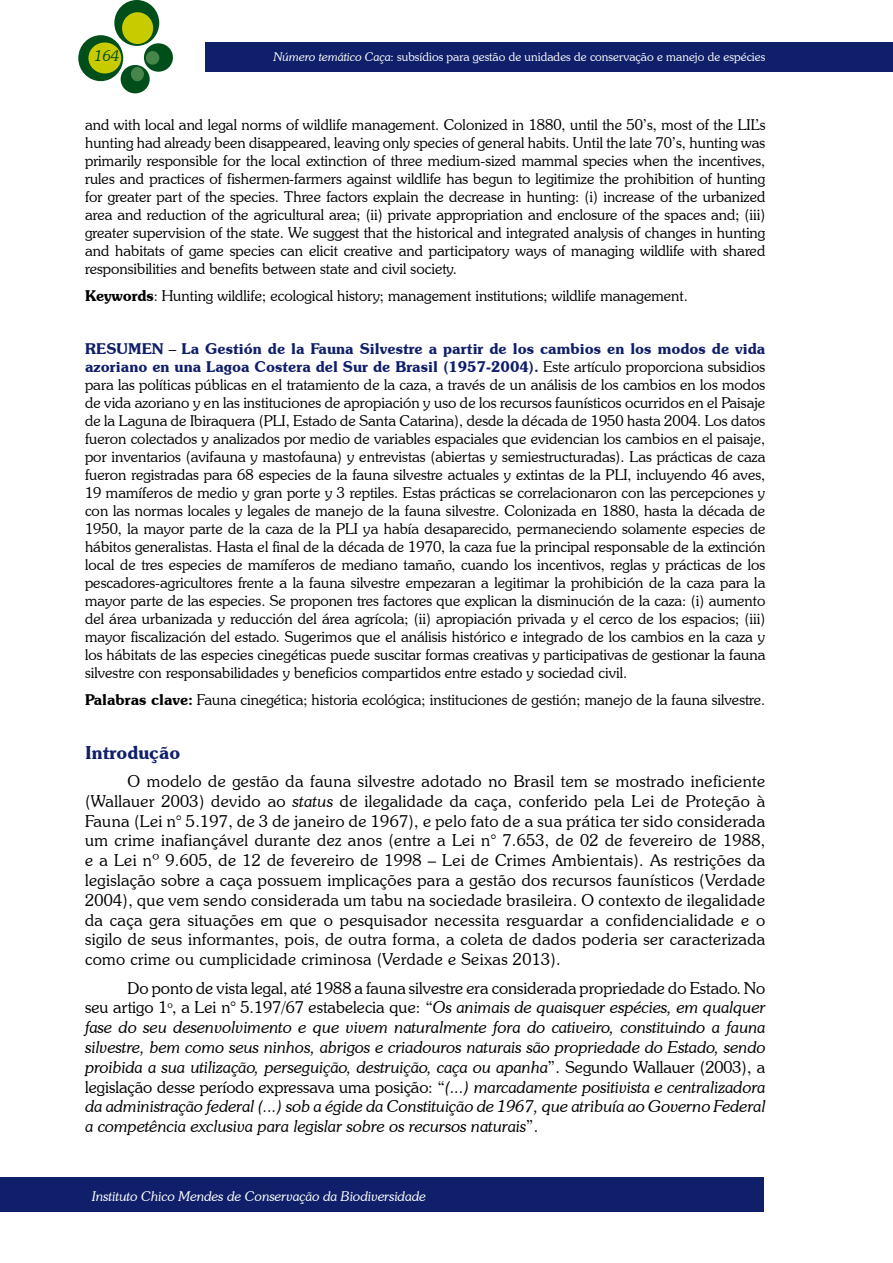
<style>
.page{position:relative;width:893px;height:1263px;background:#fff}
.page>*{position:absolute;margin:0;border:0;box-sizing:border-box;transform-origin:0 0}
.t1{font:600 18px "Souvenir IT Cby BT";color:#101f69}
.t2{font:300 16.5px/19.8px "Souvenir IT Cby BT";letter-spacing:.02em;color:#000;text-align:justify}
.t3{font:italic 300 16.5px/19.8px "Souvenir IT Cby BT";color:#000;text-align:justify}
.t4{font:300 15px/18px "Souvenir IT Cby BT";color:#000;text-align:justify}
.t5{font:italic 300 15px "Souvenir IT Cby BT";color:#004e1a}
.t6{font:italic 300 13.5px "Souvenir IT Cby BT";color:#fff}
.t7{font:300 12px "Souvenir IT Cby BT";color:#fff}
.s1{font-style:italic}
.s2{font-weight:600}
.s3{font-weight:600;color:#101f69}
.s4{font-style:normal}
</style>
<div class="page">
<div style="left:205px;top:43px;width:687px;height:29px;background:#101f69"></div>
<div style="left:114px;top:0;width:45px;height:46px;background:#004e1a;border-radius:50%"></div>
<div style="left:78px;top:35px;width:45px;height:46px;background:#004e1a;border-radius:50%"></div>
<div style="left:144px;top:43px;width:29px;height:29px;background:#004e1a;border-radius:50%"></div>
<div style="left:121px;top:65px;width:29px;height:28px;background:#004e1a;border-radius:50%"></div>
<div style="left:122px;top:12px;width:31px;height:32px;background:#c8cb00;border-radius:50%"></div>
<div style="left:88px;top:42px;width:33px;height:31px;background:#c8cb00;border-radius:50%"></div>
<div style="left:146px;top:51px;width:13px;height:14px;background:#47864a;border-radius:50%"></div>
<div style="left:131px;top:67px;width:13px;height:14px;background:#47864a;border-radius:50%"></div>
<div style="left:0;top:1178px;width:764px;height:34px;background:#101f69"></div>
<p class="t5" style="left:95px;top:46px;width:26px">164</p>
<p class="t7" style="left:274px;top:49px;width:493px"><span class="s1">Número temático Caça</span>: subsídios para gestão de unidades de conservação e manejo de espécies</p>
<p class="t4" style="left:85px;top:116px;width:682px">and with local and legal norms of wildlife management. Colonized in 1880, until the 50’s, most of the LIL’s hunting had already been disappeared, leaving only species of general habits. Until the late 70’s, hunting was primarily responsible for the local extinction of three medium-sized mammal species when the incentives, rules and practices of fishermen-farmers against wildlife has begun to legitimize the prohibition of hunting for greater part of the species. Three factors explain the decrease in hunting: (i) increase of the urbanized area and reduction of the agricultural area; (ii) private appropriation and enclosure of the spaces and; (iii) greater supervision of the state. We suggest that the historical and integrated analysis of changes in hunting and habitats of game species can elicit creative and participatory ways of managing wildlife with shared responsibilities and benefits between state and civil society.</p>
<p class="t4" style="left:85px;top:286px;width:604px"><span class="s2">Keywords</span>: Hunting wildlife; ecological history; management institutions; wildlife management.</p>
<p class="t4" style="left:85px;top:339px;width:682px"><span class="s3">RESUMEN</span> – <span class="s3">La Gestión de la Fauna Silvestre a partir de los cambios en los modos de vida azoriano en una Lagoa Costera del Sur de Brasil (1957-2004).</span> Este artículo proporciona subsidios para las políticas públicas en el tratamiento de la caza, a través de un análisis de los cambios en los modos de vida azoriano y en las instituciones de apropiación y uso de los recursos faunísticos ocurridos en el Paisaje de la Laguna de Ibiraquera (PLI, Estado de Santa Catarina), desde la década de 1950 hasta 2004. Los datos fueron colectados y analizados por medio de variables espaciales que evidencian los cambios en el paisaje, por inventarios (avifauna y mastofauna) y entrevistas (abiertas y semiestructuradas). Las prácticas de caza fueron registradas para 68 especies de la fauna silvestre actuales y extintas de la PLI, incluyendo 46 aves, 19 mamíferos de medio y gran porte y 3 reptiles. Estas prácticas se correlacionaron con las percepciones y con las normas locales y legales de manejo de la fauna silvestre. Colonizada en 1880, hasta la década de 1950, la mayor parte de la caza de la PLI ya había desaparecido, permaneciendo solamente especies de hábitos generalistas. Hasta el final de la década de 1970, la caza fue la principal responsable de la extinción local de tres especies de mamíferos de mediano tamaño, cuando los incentivos, reglas y prácticas de los pescadores-agricultores frente a la fauna silvestre empezaran a legitimar la prohibición de la caza para la mayor parte de las especies. Se proponen tres factores que explican la disminución de la caza: (i) aumento del área urbanizada y reducción del área agrícola; (ii) apropiación privada y el cerco de los espacios; (iii) mayor fiscalización del estado. Sugerimos que el análisis histórico e integrado de los cambios en la caza y los hábitats de las especies cinegéticas puede suscitar formas creativas y participativas de gestionar la fauna silvestre con responsabilidades y beneficios compartidos entre estado y sociedad civil.</p>
<p class="t4" style="left:85px;top:690px;width:682px"><span class="s2">Palabras clave:</span> Fauna cinegética; historia ecológica; instituciones de gestión; manejo de la fauna silvestre.</p>
<p class="t1" style="left:85px;top:741px;width:97px">Introdução</p>
<p class="t2" style="left:85px;top:771px;width:682px;text-indent:43px">O modelo de gestão da fauna silvestre adotado no Brasil tem se mostrado ineficiente (Wallauer 2003) devido ao <span class="s1">status</span> de ilegalidade da caça, conferido pela Lei de Proteção à Fauna (Lei n° 5.197, de 3 de janeiro de 1967), e pelo fato de a sua prática ter sido considerada um crime inafiançável durante dez anos (entre a Lei n° 7.653, de 02 de fevereiro de 1988, e a Lei nº 9.605, de 12 de fevereiro de 1998 – Lei de Crimes Ambientais). As restrições da legislação sobre a caça possuem implicações para a gestão dos recursos faunísticos (Verdade 2004), que vem sendo considerada um tabu na sociedade brasileira. O contexto de ilegalidade da caça gera situações em que o pesquisador necessita resguardar a confidencialidade e o sigilo de seus informantes, pois, de outra forma, a coleta de dados poderia ser caracterizada como crime ou cumplicidade criminosa (Verdade e Seixas 2013).</p>
<p class="t3" style="left:85px;top:977px;width:682px;text-indent:43px"><span class="s4">Do ponto de vista legal, até 1988 a fauna silvestre era considerada propriedade do Estado. No seu artigo 1</span><sup>o</sup><span class="s4">, a Lei n° 5.197/67 estabelecia que: “</span>Os animais de quaisquer espécies, em qualquer fase do seu desenvolvimento e que vivem naturalmente fora do cativeiro, constituindo a fauna silvestre, bem como seus ninhos, abrigos e criadouros naturais são propriedade do Estado, sendo proibida a sua utilização, perseguição, destruição, caça ou apanha<span class="s4">”. Segundo Wallauer (2003), a legislação desse período expressava uma posição: “</span>(...) marcadamente positivista e centralizadora da administração federal (...) sob a égide da Constituição de 1967, que atribuía ao Governo Federal a competência exclusiva para legislar sobre os recursos naturais<span class="s4">”.</span></p>
<p class="t6" style="left:92px;top:1188px;width:335px">Instituto Chico Mendes de Conservação da Biodiversidade</p>
</div>
